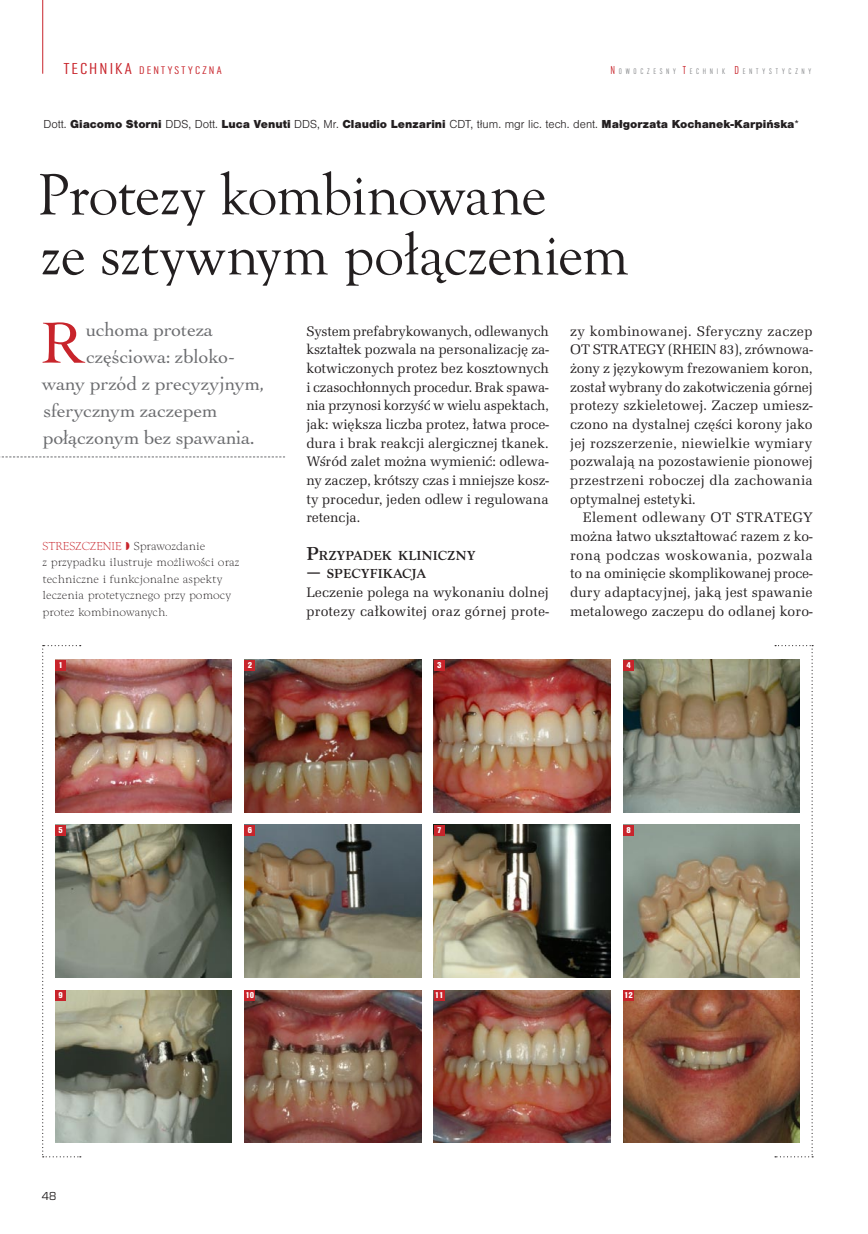
<style>
.page{position:relative;width:868px;height:1234px;background:#fff}
.page>*{position:absolute;margin:0;border:0;box-sizing:border-box;transform-origin:0 0}
.t1{font:60.15px "Cochin URWDCE Rom";color:#c8242b}
.t2{font:60px/60px "Goudy Old Sty TCE";letter-spacing:-.01em;color:#231f20}
.t3{font:19.5px "Cochin URWDCE Rom";color:#6c6d70}
.t4{font:14.25px/18.6px "URW Latino TCE";letter-spacing:.005em;color:#231f20;text-align:justify}
.t5{font:500 13.65px "Goudy TCE";color:#231f20}
.t6{font:300 12px/16.5px "Goudy TCE";color:#231f20}
.t7{font:900 12px "Nimbus San TCE";color:#231f20}
.t8{font:12px "Eurostile TCE";color:#231f20}
.t9{font:11.55px "URW Grotesk TCE Lig Con";letter-spacing:.16em;color:#c8242b;scale:1.25 1}
.t10{font:9px "Nimbus San TCE Bla Con";color:#fff}
.t11{font:8.4px "URW Grotesk TCE Lig Con";letter-spacing:.445em;color:#808285}
.s1{font-size:16.5px}
.s2{font-size:12px;color:#c8242b}
.s3{font-weight:300}
.s4{color:#c8242b}
.s5{font-size:19.5px}
</style>
<div class="page">
<hr style="left:42px;top:0;width:1px;height:74px;background:#c8242b">
<svg style="left:0;top:456px;width:285px;height:1px"></svg>
<svg style="left:774px;top:645px;width:39px;height:512px"></svg>
<svg style="left:42px;top:645px;width:39px;height:512px"></svg>
<img style="left:623px;top:989px;width:176px;height:153px">
<img style="left:434px;top:990px;width:176px;height:152px">
<img style="left:244px;top:990px;width:177px;height:152px">
<img style="left:55px;top:989px;width:177px;height:153px">
<img style="left:623px;top:824px;width:176px;height:153px">
<img style="left:434px;top:824px;width:176px;height:153px">
<img style="left:244px;top:824px;width:177px;height:153px">
<img style="left:55px;top:824px;width:177px;height:153px">
<img style="left:623px;top:659px;width:176px;height:153px">
<img style="left:434px;top:659px;width:176px;height:153px">
<img style="left:244px;top:659px;width:177px;height:153px">
<img style="left:55px;top:659px;width:177px;height:153px">
<div style="left:55px;top:659px;width:11px;height:11px;background:#c8242b"></div>
<div style="left:244px;top:659px;width:11px;height:11px;background:#c8242b"></div>
<div style="left:434px;top:659px;width:10px;height:11px;background:#c8242b"></div>
<div style="left:623px;top:659px;width:11px;height:11px;background:#c8242b"></div>
<div style="left:55px;top:824px;width:11px;height:11px;background:#c8242b"></div>
<div style="left:244px;top:824px;width:11px;height:11px;background:#c8242b"></div>
<div style="left:434px;top:824px;width:10px;height:11px;background:#c8242b"></div>
<div style="left:623px;top:824px;width:11px;height:11px;background:#c8242b"></div>
<div style="left:55px;top:989px;width:11px;height:11px;background:#c8242b"></div>
<div style="left:244px;top:989px;width:11px;height:11px;background:#c8242b"></div>
<div style="left:434px;top:989px;width:10px;height:11px;background:#c8242b"></div>
<div style="left:623px;top:989px;width:11px;height:11px;background:#c8242b"></div>
<p class="t9" style="left:64px;top:64px;width:128px"><span class="s1">TECHNIKA</span> D ENT YST YCZNA</p>
<p class="t11" style="left:610px;top:67px;width:202px"><span class="s2">N</span>OWOCZESN Y <span class="s2">T</span>ECHN IK <span class="s2">D</span>ENT YST YCZN Y</p>
<p class="t7" style="left:43px;top:117px;width:757px"><span class="s3">Dott.</span> Giacomo Storni <span class="s3">DDS, Dott.</span> Luca Venuti <span class="s3">DDS, Mr.</span> Claudio Lenzarini <span class="s3">CDT, tłum. mgr lic. tech. dent.</span> Małgorzata Kochanek-Karpińska<span class="s3">*</span></p>
<h2 class="t2" style="left:37px;top:165px;width:592px">Protezy kombinowane<br>ze sztywnym połączeniem</h2>
<h1 class="t1" style="left:41px;top:303px;width:45px">R</h1>
<h3 class="t3" style="left:86px;top:316px;width:128px">uchoma proteza</h3>
<h3 class="t3" style="left:86px;top:343px;width:150px">częściowa: zbloko-</h3>
<h3 class="t3" style="left:41px;top:370px;width:224px">wany przód z precyzyjnym,</h3>
<h3 class="t3" style="left:43px;top:397px;width:175px">sferycznym zaczepem</h3>
<h3 class="t3" style="left:43px;top:424px;width:213px">połączonym bez spawania.</h3>
<p class="t6" style="left:43px;top:537px;width:198px"><span class="s4">Streszczenie</span> Sprawozdanie<br>z przypadku ilustruje możliwości oraz techniczne i funkcjonalne aspekty leczenia protetycznego przy pomocy protez kombinowanych.</p>
<p class="t4" style="left:306px;top:322px;width:244px">System prefabrykowanych, odlewanych kształtek pozwala na personalizację za&shy;kotwiczonych protez bez kosztownych i czasochłonnych procedur. Brak spawa&shy;nia przynosi korzyść w wielu aspektach, jak: większa liczba protez, łatwa proce&shy;dura i brak reakcji alergicznej tkanek.<br>Wśród zalet można wymienić: odlewa&shy;ny zaczep, krótszy czas i mniejsze kosz&shy;ty procedur, jeden odlew i regulowana retencja.</p>
<p class="t5" style="left:306px;top:546px;width:171px"><span class="s5">P</span>RZYPADEK KLINICZNY</p>
<p class="t5" style="left:306px;top:565px;width:121px"><span class="s5">–</span> SPECYFIKACJA</p>
<p class="t4" style="left:306px;top:583px;width:244px">Leczenie polega na wykonaniu dolnej protezy całkowitej oraz górnej prote-</p>
<p class="t4" style="left:570px;top:322px;width:244px">zy kombinowanej. Sferyczny zaczep OT STRATEGY (RHEIN 83), zrównowa&shy;żony z językowym frezowaniem koron, został wybrany do zakotwiczenia górnej protezy szkieletowej. Zaczep umiesz&shy;czono na dystalnej części korony jako jej rozszerzenie, niewielkie wymiary pozwalają na pozostawienie pionowej przestrzeni roboczej dla zachowania optymalnej estetyki.</p>
<p class="t4" style="left:570px;top:508px;width:244px;text-indent:13px">Element odlewany OT STRATEGY można łatwo ukształtować razem z ko&shy;roną podczas woskowania, pozwala to na ominięcie skomplikowanej proce&shy;dury adaptacyjnej, jaką jest spawanie metalowego zaczepu do odlanej koro-</p>
<p class="t10" style="left:58px;top:660px;width:6px">1</p>
<p class="t10" style="left:248px;top:660px;width:6px">2</p>
<p class="t10" style="left:437px;top:660px;width:6px">3</p>
<p class="t10" style="left:626px;top:660px;width:6px">4</p>
<p class="t10" style="left:58px;top:825px;width:6px">5</p>
<p class="t10" style="left:248px;top:825px;width:6px">6</p>
<p class="t10" style="left:437px;top:825px;width:6px">7</p>
<p class="t10" style="left:626px;top:825px;width:6px">8</p>
<p class="t10" style="left:58px;top:990px;width:6px">9</p>
<p class="t10" style="left:245px;top:990px;width:10px">10</p>
<p class="t10" style="left:435px;top:990px;width:10px">11</p>
<p class="t10" style="left:624px;top:990px;width:10px">12</p>
<p class="t8" style="left:42px;top:1189px;width:16px">48</p>
</div>
